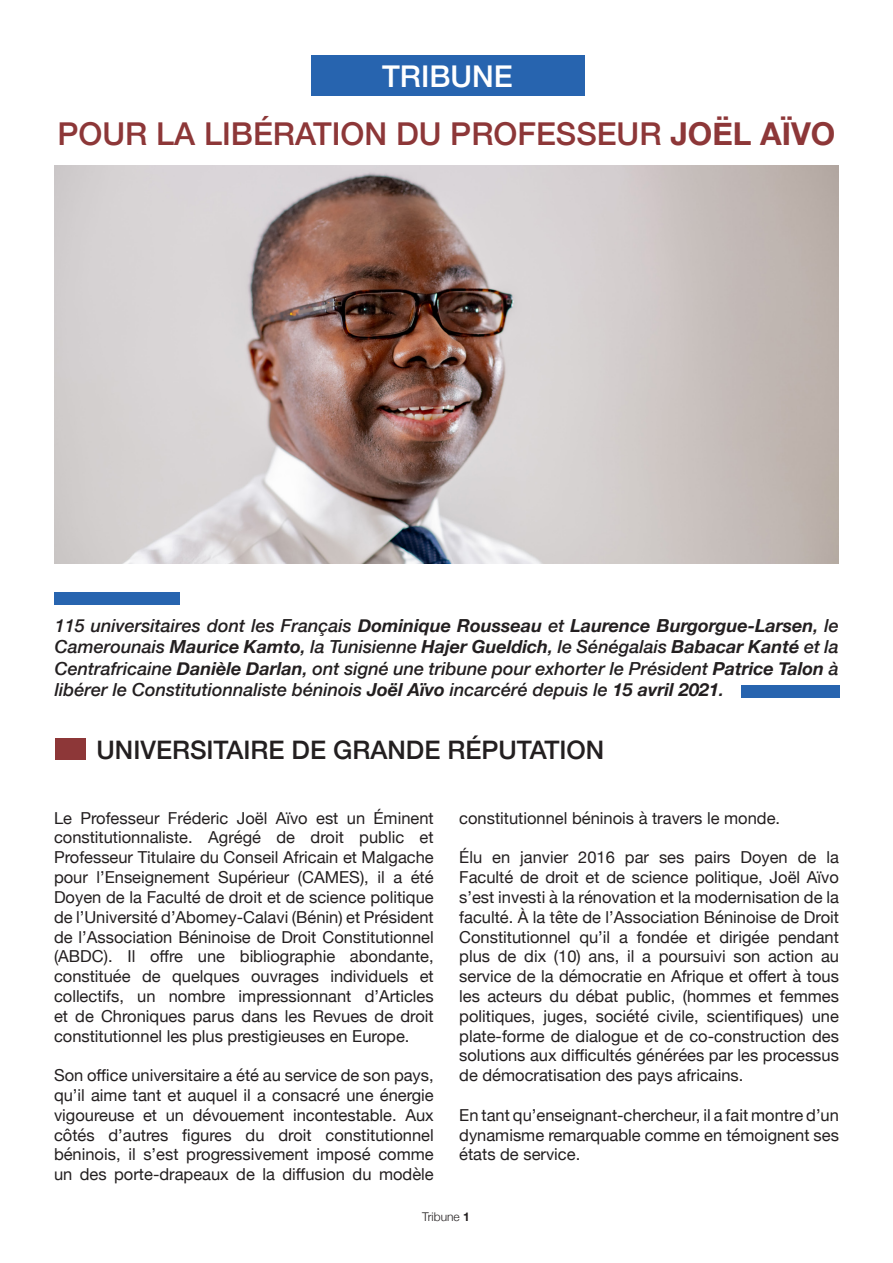
<style>
.page{position:relative;width:893px;height:1263px;background:#fff}
.page>*{position:absolute;margin:0;border:0;box-sizing:border-box;transform-origin:0 0}
.TitrePrincipale{font:500 31.5px "Helvetica Neue";color:#8d3738}
.Sous-titre{font:500 30px "Helvetica Neue";color:#fff}
.Soustitre{font:500 25.5px "Helvetica Neue";color:#231f20}
.contenu{font:italic 500 18px/21.6px "Helvetica Neue";color:#231f20;text-align:justify}
.contenu-2{font:16.5px/19.8px "Helvetica Neue";color:#231f20;text-align:justify}
.t1{font:300 12px "Helvetica Neue";color:#231f20}
.s1{font-weight:700}
</style>
<div class="page">
<div style="left:311px;top:55px;width:274px;height:41px;background:#2764af"></div>
<img style="left:54px;top:166px;width:785px;height:397px">
<div style="left:55px;top:738px;width:31px;height:22px;background:#8d3738"></div>
<div style="left:55px;top:593px;width:125px;height:12px;background:#2764af"></div>
<div style="left:741px;top:685px;width:99px;height:12px;background:#2764af"></div>
<p class="Sous-titre" style="left:382px;top:53px;width:132px">TRIBUNE</p>
<p class="TitrePrincipale" style="left:58px;top:109px;width:779px">POUR LA LIBÉRATION DU PROFESSEUR <span class="s1">JOËL AÏVO</span></p>
<p class="contenu" style="left:55px;top:613px;width:786px">115 universitaires dont les Français <span class="s1">Dominique Rousseau</span> et <span class="s1">Laurence Burgorgue-Larsen</span>, le Camerounais <span class="s1">Maurice Kamto</span>, la Tunisienne <span class="s1">Hajer Gueldich</span>, le Sénégalais <span class="s1">Babacar Kanté</span> et la Centrafricaine <span class="s1">Danièle Darlan</span>, ont signé une tribune pour exhorter le Président <span class="s1">Patrice Talon</span> à libérer le Constitutionnaliste béninois <span class="s1">Joël Aïvo</span> incarcéré depuis le <span class="s1">15 avril 2021</span>.</p>
<p class="Soustitre" style="left:97px;top:729px;width:509px">UNIVERSITAIRE DE GRANDE RÉPUTATION</p>
<p class="contenu-2" style="left:54px;top:809px;width:381px">Le Professeur Fréderic Joël Aïvo est un Éminent constitutionnaliste. Agrégé de droit public et Professeur Titulaire du Conseil Africain et Malgache pour l’Enseignement Supérieur (CAMES), il a été Doyen de la Faculté de droit et de science politique de l’Université d’Abomey-Calavi (Bénin) et Président de l’Association Béninoise de Droit Constitutionnel (ABDC). Il offre une bibliographie abondante, constituée de quelques ouvrages individuels et collectifs, un nombre impressionnant d’Articles et de Chroniques parus dans les Revues de droit constitutionnel les plus prestigieuses en Europe.</p>
<p class="contenu-2" style="left:54px;top:1066px;width:381px">Son office universitaire a été au service de son pays, qu’il aime tant et auquel il a consacré une énergie vigoureuse et un dévouement incontestable. Aux côtés d’autres figures du droit constitutionnel béninois, il s’est progressivement imposé comme un des porte-drapeaux de la diffusion du modèle</p>
<p class="contenu-2" style="left:459px;top:809px;width:322px">constitutionnel béninois à travers le monde.</p>
<p class="contenu-2" style="left:459px;top:848px;width:381px">Élu en janvier 2016 par ses pairs Doyen de la Faculté de droit et de science politique, Joël Aïvo s’est investi à la rénovation et la modernisation de la faculté. À la tête de l’Association Béninoise de Droit Constitutionnel qu’il a fondée et dirigée pendant plus de dix (10) ans, il a poursuivi son action au service de la démocratie en Afrique et offert à tous les acteurs du débat public, (hommes et femmes politiques, juges, société civile, scientifiques) une plate-forme de dialogue et de co-construction des solutions aux difficultés générées par les processus de démocratisation des pays africains.</p>
<p class="contenu-2" style="left:459px;top:1106px;width:381px">En tant qu’enseignant-chercheur, il a fait montre d’un dynamisme remarquable comme en témoignent ses états de service.</p>
<p class="t1" style="left:422px;top:1207px;width:49px">Tribune <span class="s1">1</span></p>
</div>
